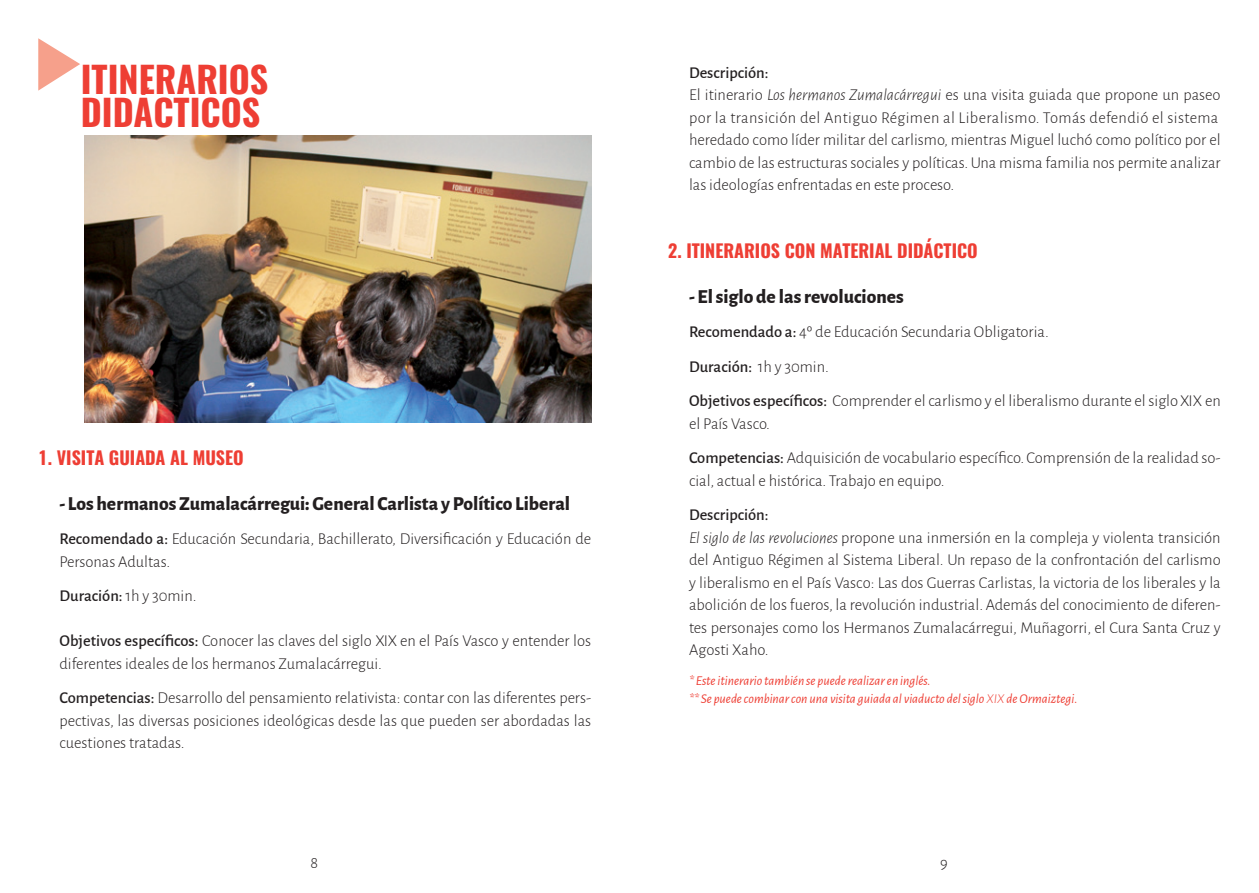
<style>
.page{position:relative;width:1259px;height:893px;background:#fff}
.page>*{position:absolute;margin:0;border:0;box-sizing:border-box;transform-origin:0 0}
.t1{font:700 36px "Oswald";color:#ee3e34}
.t2{font:800 19.5px "Alegreya Sans";color:#231f20}
.t3{font:700 18px "Oswald";color:#ee3e34}
.t4{font:300 16.5px/22.5px "Alegreya Sans";color:#231f20}
.t5{font:300 16.5px/22.5px "Alegreya Sans";letter-spacing:.025em;color:#231f20}
.t6{font:500 16.5px "Alegreya Sans";color:#231f20}
.t7{font:italic 13.5px "Alegreya Sans";color:#ee3e34}
.s1{font-weight:500}
.s2{font-weight:300}
.s3{font-style:italic}
</style>
<div class="page">
<svg style="left:38px;top:38px;width:42px;height:53px"></svg>
<img style="left:84px;top:135px;width:507px;height:287px">
<p class="t1" style="left:81px;top:60px;width:189px">ITINERARIOS</p>
<p class="t1" style="left:81px;top:93px;width:181px">DIDÁCTICOS</p>
<p class="t3" style="left:38px;top:448px;width:207px">1. VISITA GUIADA AL MUSEO</p>
<p class="t2" style="left:60px;top:488px;width:512px">- Los hermanos Zumalacárregui: General Carlista y Político Liberal</p>
<p class="t4" style="left:60px;top:527px;width:533px"><span class="s1">Recomendado a:</span> Educación Secundaria, Bachillerato, Diversificación y Educación de<br>Personas Adultas.</p>
<p class="t6" style="left:60px;top:584px;width:139px">Duración: <span class="s2">1h y 30min.</span></p>
<p class="t4" style="left:60px;top:629px;width:533px"><span class="s1">Objetivos específicos:</span> Conocer las claves del siglo XIX en el País Vasco y entender los diferentes ideales de los hermanos Zumalacárregui.</p>
<p class="t4" style="left:60px;top:686px;width:533px;text-align:justify"><span class="s1">Competencias:</span> Desarrollo del pensamiento relativista: contar con las diferentes pers&shy;pectivas, las diversas posiciones ideológicas desde las que pueden ser abordadas las cuestiones tratadas.</p>
<p class="t6" style="left:689px;top:61px;width:81px">Descripción:</p>
<p class="t5" style="left:689px;top:83px;width:533px">El itinerario <span class="s3">Los hermanos Zumalacárregui</span> es una visita guiada que propone un paseo por la transición del Antiguo Régimen al Liberalismo. Tomás defendió el sistema</p>
<p class="t4" style="left:689px;top:128px;width:533px;text-align:justify">heredado como líder militar del carlismo, mientras Miguel luchó como político por el cambio de las estructuras sociales y políticas.Una misma familia nos permite analizar las ideologías enfrentadas en este proceso.</p>
<p class="t3" style="left:668px;top:241px;width:311px">2. ITINERARIOS CON MATERIAL DIDÁCTICO</p>
<p class="t2" style="left:689px;top:282px;width:216px">- El siglo de las revoluciones</p>
<p class="t4" style="left:689px;top:320px;width:361px"><span class="s1">Recomendado a:</span> 4º de Educación Secundaria Obligatoria.</p>
<p class="t6" style="left:689px;top:355px;width:141px">Duración: <span class="s2">1h y 30min.</span></p>
<p class="t4" style="left:689px;top:389px;width:533px"><span class="s1">Objetivos específicos:</span> Comprender el carlismo y el liberalismo durante el siglo XIX en el País Vasco.</p>
<p class="t4" style="left:689px;top:446px;width:533px"><span class="s1">Competencias:</span> Adquisición de vocabulario específico. Comprensión de la realidad so&shy;cial, actual e histórica. Trabajo en equipo.</p>
<p class="t6" style="left:689px;top:503px;width:81px">Descripción:</p>
<p class="t4" style="left:689px;top:526px;width:533px;text-align:justify"><span class="s3">El siglo de las revoluciones</span> propone una inmersión en la compleja y violenta transición del Antiguo Régimen al Sistema Liberal. Un repaso de la confrontación del carlismo y liberalismo en el País Vasco: Las dos Guerras Carlistas, la victoria de los liberales y la abolición de los fueros, la revolución industrial. Además del conocimiento de diferen&shy;tes personajes como los Hermanos Zumalacárregui, Muñagorri, el Cura Santa Cruz y Agosti Xaho.</p>
<p class="t7" style="left:689px;top:672px;width:243px">* Este itinerario también se puede realizar en inglés.</p>
<p class="t7" style="left:689px;top:690px;width:390px">** Se puede combinar con una visita guiada al viaducto del siglo <span class="s2">XIX</span> de Ormaiztegi.</p>
<p class="t4" style="left:310px;top:851px;width:9px">8</p>
<p class="t4" style="left:940px;top:851px;width:9px">9</p>
</div>
